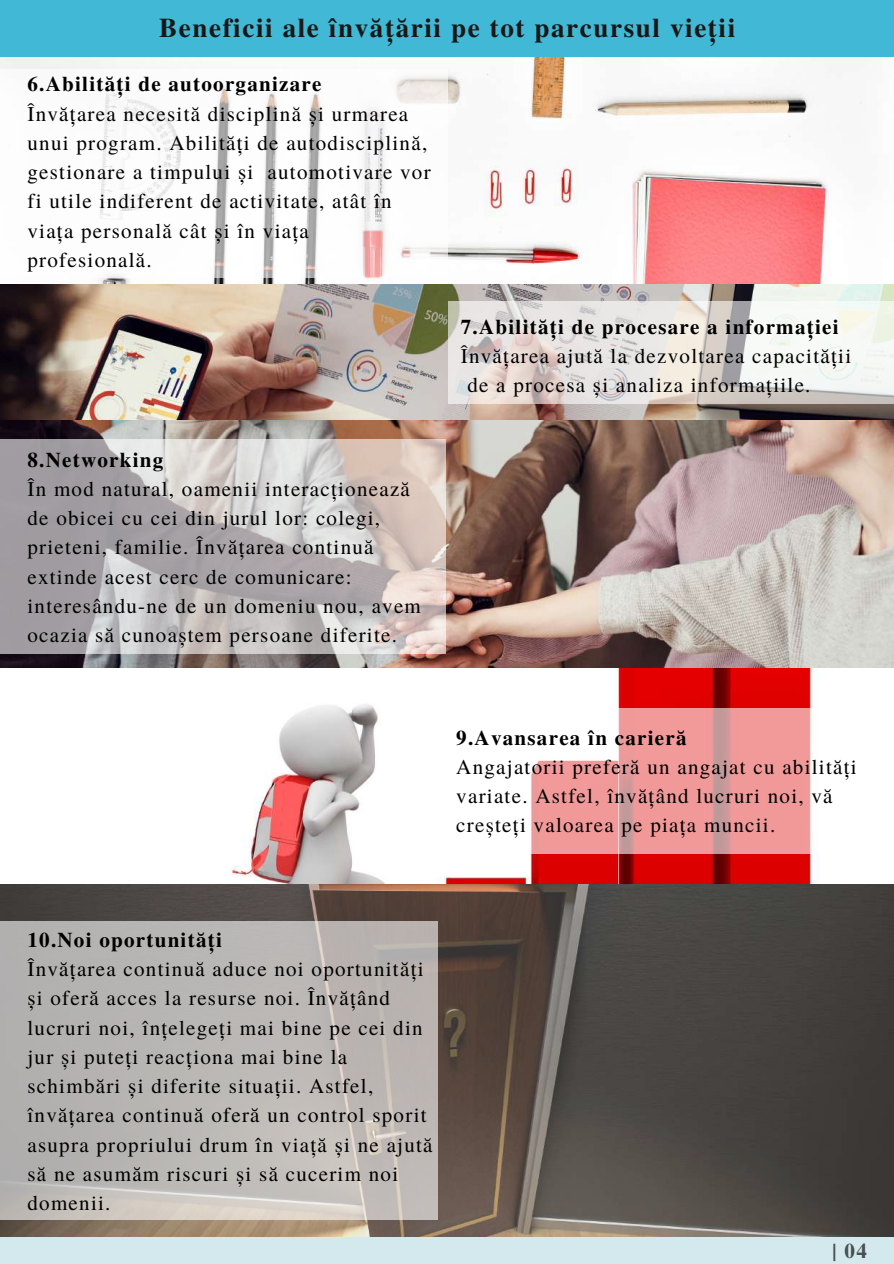
<style>
.page{position:relative;width:894px;height:1264px;background:#fff}
.page>*{position:absolute;margin:0;border:0;box-sizing:border-box;transform-origin:0 0}
.t1{font:700 27px "Te X Gyre Termes";letter-spacing:.06em;color:#171717}
.t2{font:21px/29.2px "Te X Gyre Termes";letter-spacing:.06em;color:#000}
.t3{font:700 21px "Te X Gyre Termes";letter-spacing:.06em;color:#000}
.t4{font:700 21px "Te X Gyre Termes";color:#495052}
</style>
<div class="page">
<img style="left:0;top:673px;width:893px;height:564px">
<div style="left:0;top:1237px;width:893px;height:26px;background:#d3e9ee"></div>
<img style="left:0;top:56px;width:893px;height:229px">
<div style="left:0;top:69px;width:447px;height:209px;background:#fff"></div>
<img style="left:0;top:285px;width:893px;height:388px">
<svg style="left:449px;top:301px;width:444px;height:102px"></svg>
<svg style="left:0;top:439px;width:445px;height:214px;background:#bfb9b9"></svg>
<svg style="left:447px;top:708px;width:446px;height:145px;fill:#f29999"></svg>
<svg style="left:0;top:921px;width:437px;height:298px;background:#bbb7b4"></svg>
<div style="left:0;top:0;width:893px;height:56px;background:#41b8d5"></div>
<p class="t1" style="left:159px;top:7px;width:577px">Beneficii ale învățării pe tot parcursul vieții</p>
<p class="t3" style="left:27px;top:68px;width:295px">6.Abilități de autoorganizare</p>
<p class="t2" style="left:27px;top:98px;width:404px">Învățarea necesită disciplină și urmarea unui program. Abilități de autodisciplină, gestionare a timpului și automotivare vor fi utile indiferent de activitate, atât în viața personală cât și în viața profesională.</p>
<p class="t3" style="left:27px;top:443px;width:137px">8.Networking</p>
<p class="t2" style="left:27px;top:473px;width:395px">În mod natural, oamenii interacționează de obicei cu cei din jurul lor: colegi, prieteni, familie. Învățarea continuă extinde acest cerc de comunicare: interesându-ne de un domeniu nou, avem ocazia să cunoaștem persoane diferite.</p>
<p class="t3" style="left:460px;top:310px;width:379px">7.Abilități de procesare a informației</p>
<p class="t2" style="left:467px;top:340px;width:385px;text-indent:-7px">Învățarea ajută la dezvoltarea capacității de a procesa și analiza informațiile.</p>
<p class="t3" style="left:456px;top:721px;width:232px">9.Avansarea în carieră</p>
<p class="t2" style="left:456px;top:751px;width:402px">Angajatorii preferă un angajat cu abilități variate. Astfel, învățând lucruri noi, vă creșteți valoarea pe piața muncii.</p>
<p class="t3" style="left:27px;top:923px;width:196px">10.Noi oportunități</p>
<p class="t2" style="left:27px;top:953px;width:406px">Învățarea continuă aduce noi oportunități și oferă acces la resurse noi. Învățând lucruri noi, înțelegeți mai bine pe cei din jur și puteți reacționa mai bine la schimbări și diferite situații. Astfel, învățarea continuă oferă un control sporit asupra propriului drum în viață și ne ajută să ne asumăm riscuri și să cucerim noi domenii.</p>
<p class="t4" style="left:832px;top:1234px;width:36px">| 04</p>
</div>
